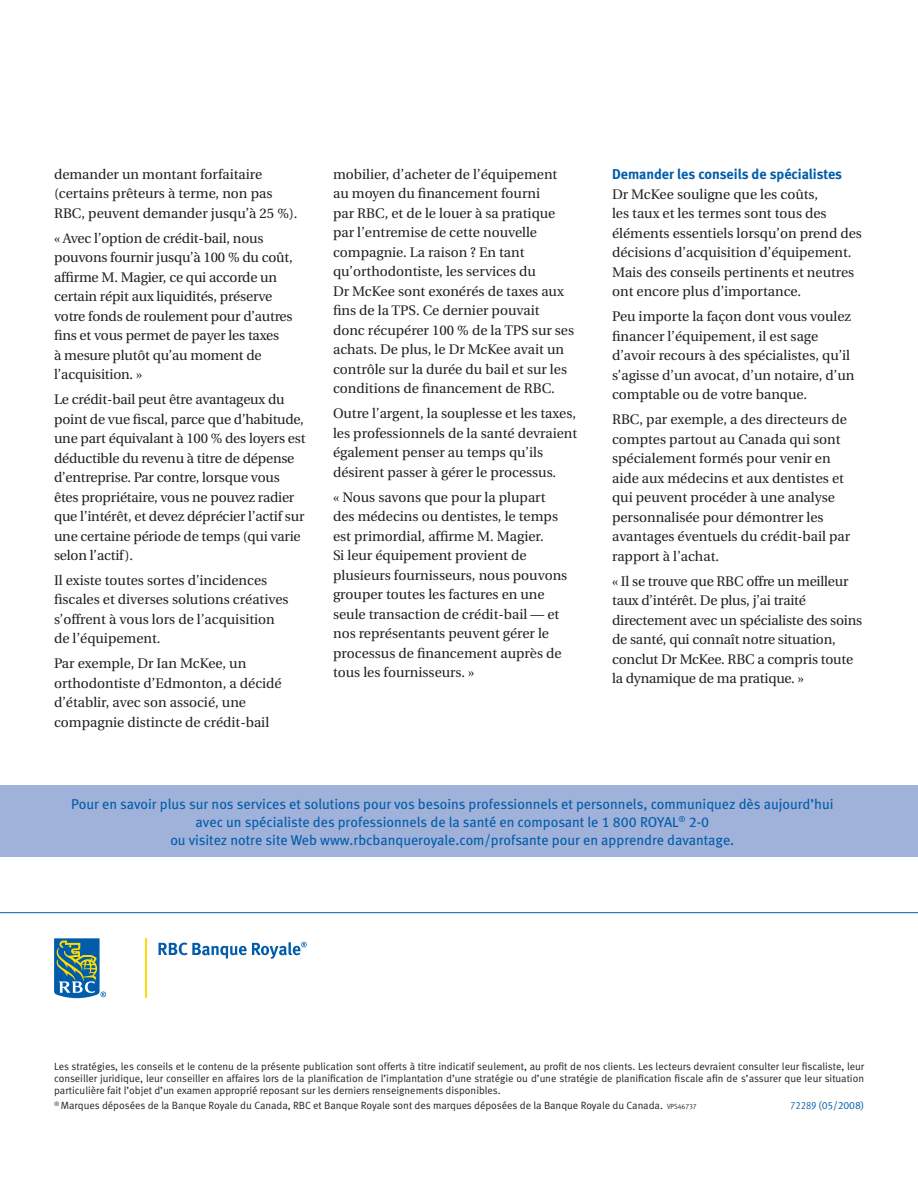
<style>
.page{position:relative;width:918px;height:1188px;background:#fff}
.page>*{position:absolute;margin:0;border:0;box-sizing:border-box;transform-origin:0 0}
.t1{font:14.25px/18px "Meta Book LF";color:#015dab;text-align:center}
.t2{font:14.25px "Meta Bold LF";color:#015dab}
.t3{font:13.8px/19.5px "Utopia";color:#231f20}
.t4{font:10.5px/12px "Meta Normal LF";color:#231f20;text-align:justify}
.t5{font:10.5px "Meta Normal LF";letter-spacing:-.015em;color:#015dab}
.s1{font-family:"Meta Cond Normal LF";font-size:7.5px}
.s2{font-family:"Meta Cond Normal LF"}
</style>
<div class="page">
<hr style="left:146px;top:938px;width:1px;height:60px;background:#ffdc01">
<svg style="left:159px;top:942px;width:148px;height:17px"></svg>
<svg style="left:54px;top:938px;width:52px;height:60px"></svg>
<div style="left:0;top:786px;width:918px;height:71px;background:#a1b2da"></div>
<hr style="left:0;top:912px;width:918px;height:1px;background:#015dab">
<p class="t3" style="left:54px;top:166px;width:245px">demander un montant forfaitaire (certains prêteurs à terme, non pas<br>RBC, peuvent demander jusqu’à 25 %).</p>
<p class="t3" style="left:54px;top:229px;width:240px">« Avec l’option de crédit-bail, nous pouvons fournir jusqu’à 100 % du coût, affirme M. Magier, ce qui accorde un certain répit aux liquidités, préserve votre fonds de roulement pour d’autres fins et vous permet de payer les taxes<br>à mesure plutôt qu’au moment de l’acquisition. »</p>
<p class="t3" style="left:54px;top:391px;width:253px">Le crédit-bail peut être avantageux du point de vue fiscal, parce que d’habitude, une part équivalant à 100 % des loyers est déductible du revenu à titre de dépense d’entreprise. Par contre, lorsque vous êtes propriétaire, vous ne pouvez radier que l’intérêt, et devez déprécier l’actif sur une certaine période de temps (qui varie selon l’actif).</p>
<p class="t3" style="left:54px;top:572px;width:236px">Il existe toutes sortes d’incidences fiscales et diverses solutions créatives s’offrent à vous lors de l’acquisition de l’équipement.</p>
<p class="t3" style="left:54px;top:655px;width:229px">Par exemple, Dr Ian McKee, un orthodontiste d’Edmonton, a décidé d’établir, avec son associé, une compagnie distincte de crédit-bail</p>
<p class="t3" style="left:333px;top:166px;width:243px">mobilier, d’acheter de l’équipement au moyen du financement fourni<br>par RBC, et de le louer à sa pratique par l’entremise de cette nouvelle compagnie. La raison ? En tant qu’orthodontiste, les services du<br>Dr McKee sont exonérés de taxes aux fins de la TPS. Ce dernier pouvait donc récupérer 100 % de la TPS sur ses achats. De plus, le Dr McKee avait un contrôle sur la durée du bail et sur les conditions de financement de RBC.</p>
<p class="t3" style="left:333px;top:405px;width:246px">Outre l’argent, la souplesse et les taxes, les professionnels de la santé devraient également penser au temps qu’ils désirent passer à gérer le processus.</p>
<p class="t3" style="left:333px;top:488px;width:236px">« Nous savons que pour la plupart des médecins ou dentistes, le temps est primordial, affirme M. Magier.<br>Si leur équipement provient de plusieurs fournisseurs, nous pouvons grouper toutes les factures en une seule transaction de crédit-bail — et nos représentants peuvent gérer le processus de financement auprès de tous les fournisseurs. »</p>
<p class="t2" style="left:612px;top:169px;width:232px">Demander les conseils de spécialistes</p>
<p class="t3" style="left:612px;top:186px;width:251px">Dr McKee souligne que les coûts,<br>les taux et les termes sont tous des éléments essentiels lorsqu’on prend des décisions d’acquisition d’équipement.<br>Mais des conseils pertinents et neutres ont encore plus d’importance.</p>
<p class="t3" style="left:612px;top:308px;width:244px">Peu importe la façon dont vous voulez financer l’équipement, il est sage d’avoir recours à des spécialistes, qu’il s’agisse d’un avocat, d’un notaire, d’un comptable ou de votre banque.</p>
<p class="t3" style="left:612px;top:411px;width:240px">RBC, par exemple, a des directeurs de comptes partout au Canada qui sont spécialement formés pour venir en aide aux médecins et aux dentistes et qui peuvent procéder à une analyse personnalisée pour démontrer les avantages éventuels du crédit-bail par rapport à l’achat.</p>
<p class="t3" style="left:612px;top:572px;width:252px">« Il se trouve que RBC offre un meilleur taux d’intérêt. De plus, j’ai traité directement avec un spécialiste des soins de santé, qui connaît notre situation, conclut Dr McKee. RBC a compris toute la dynamique de ma pratique. »</p>
<p class="t1" style="left:71px;top:796px;width:764px">Pour en savoir plus sur nos services et solutions pour vos besoins professionnels et personnels, communiquez dès aujourd’hui avec un spécialiste des professionnels de la santé en composant le 1 800 ROYAL<sup>®</sup> 2-0<br>ou visitez notre site Web www.rbcbanqueroyale.com/profsante pour en apprendre davantage.</p>
<p class="t4" style="left:54px;top:1061px;width:812px">Les stratégies, les conseils et le contenu de la présente publication sont offerts à titre indicatif seulement, au profit de nos clients. Les lecteurs devraient consulter leur fiscaliste, leur conseiller juridique, leur conseiller en affaires lors de la planification de l’implantation d’une stratégie ou d’une stratégie de planification fiscale afin de s’assurer que leur situation particulière fait l’objet d’un examen approprié reposant sur les derniers renseignements disponibles.</p>
<p class="t4" style="left:54px;top:1100px;width:644px"><sup>®</sup> Marques déposées de la Banque Royale du Canada, RBC et Banque Royale sont des marques déposées de la Banque Royale du Canada. <span class="s1">VPS46737</span></p>
<p class="t5" style="left:790px;top:1102px;width:75px"><span class="s2">72289</span> (05/2008)</p>
</div>
